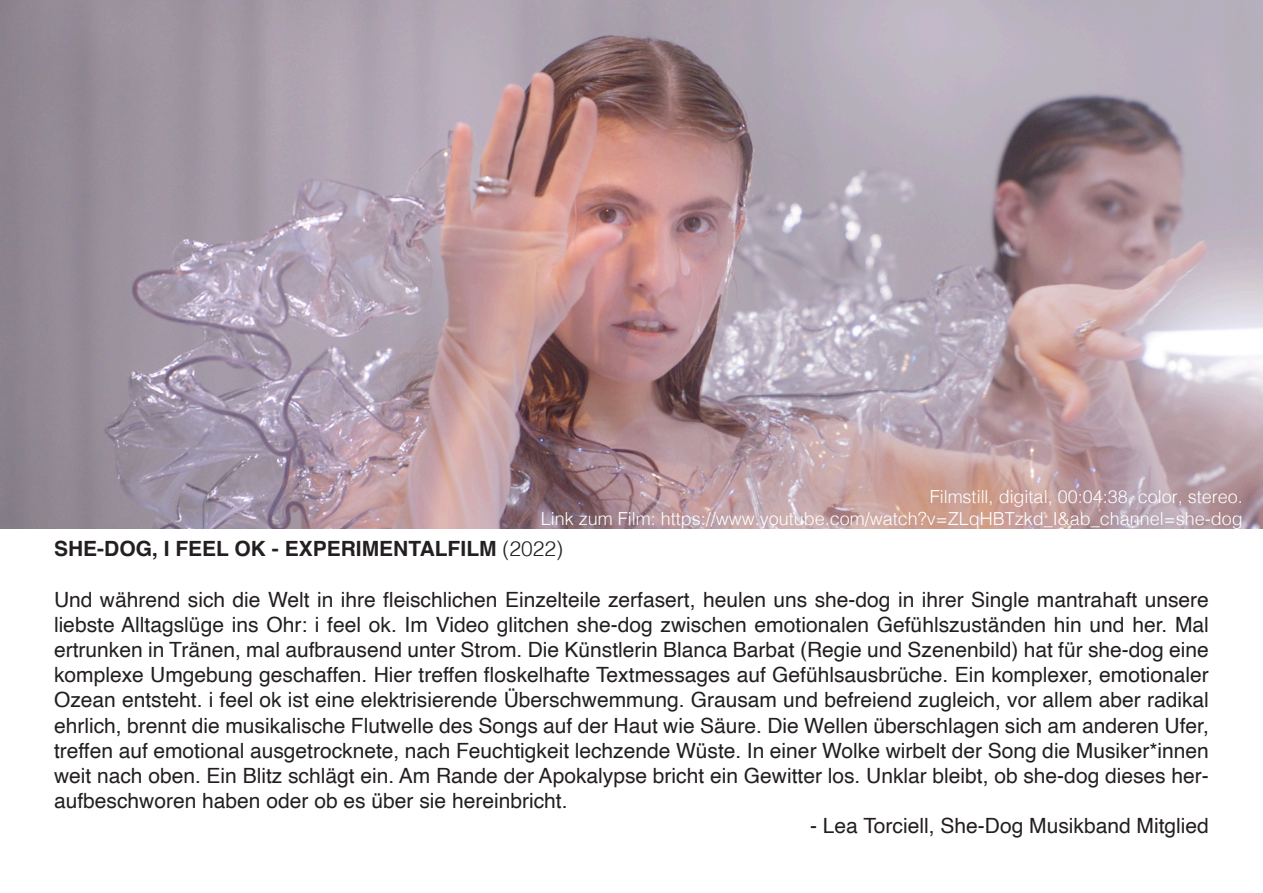
<style>
.page{position:relative;width:1263px;height:893px;background:#fff}
.page>*{position:absolute;margin:0;border:0;box-sizing:border-box;transform-origin:0 0}
.t1{font:21px/25.2px "Helvetica";color:#231f20;text-align:justify}
.t2{font:700 21px "Helvetica";color:#231f20}
.t3{font:300 18px "Helvetica";color:#fff}
.s1{font-weight:300}
</style>
<div class="page">
<img style="left:0;top:0;width:1263px;height:528px">
<p class="t3" style="left:930px;top:481px;width:315px">Filmstill, digital, 00:04:38, color, stereo.</p>
<p class="t3" style="left:541px;top:503px;width:703px">Link zum Film: https://www.youtube.com/watch?v=ZLqHBTzkd_I&amp;ab_channel=she-dog</p>
<p class="t2" style="left:54px;top:536px;width:511px">SHE-DOG, I FEEL OK - EXPERIMENTALFILM <span class="s1">(2022)</span></p>
<p class="t1" style="left:54px;top:587px;width:1156px">Und während sich die Welt in ihre fleischlichen Einzelteile zerfasert, heulen uns she-dog in ihrer Single mantrahaft unsere liebste Alltagslüge ins Ohr: i feel ok. Im Video glitchen she-dog zwischen emotionalen Gefühlszuständen hin und her. Mal ertrunken in Tränen, mal aufbrausend unter Strom. Die Künstlerin Blanca Barbat (Regie und Szenenbild) hat für she-dog eine komplexe Umgebung geschaffen. Hier treffen floskelhafte Textmessages auf Gefühlsausbrüche. Ein komplexer, emotionaler Ozean entsteht. i feel ok ist eine elektrisierende Überschwemmung. Grausam und befreiend zugleich, vor allem aber radikal ehrlich, brennt die musikalische Flutwelle des Songs auf der Haut wie Säure. Die Wellen überschlagen sich am anderen Ufer, treffen auf emotional ausgetrocknete, nach Feuchtigkeit lechzende Wüste. In einer Wolke wirbelt der Song die Musiker*innen weit nach oben. Ein Blitz schlägt ein. Am Rande der Apokalypse bricht ein Gewitter los. Unklar bleibt, ob she-dog dieses her&shy;aufbeschworen haben oder ob es über sie hereinbricht.</p>
<p class="t1" style="left:810px;top:814px;width:400px">- Lea Torciell, She-Dog Musikband Mitglied</p>
</div>
